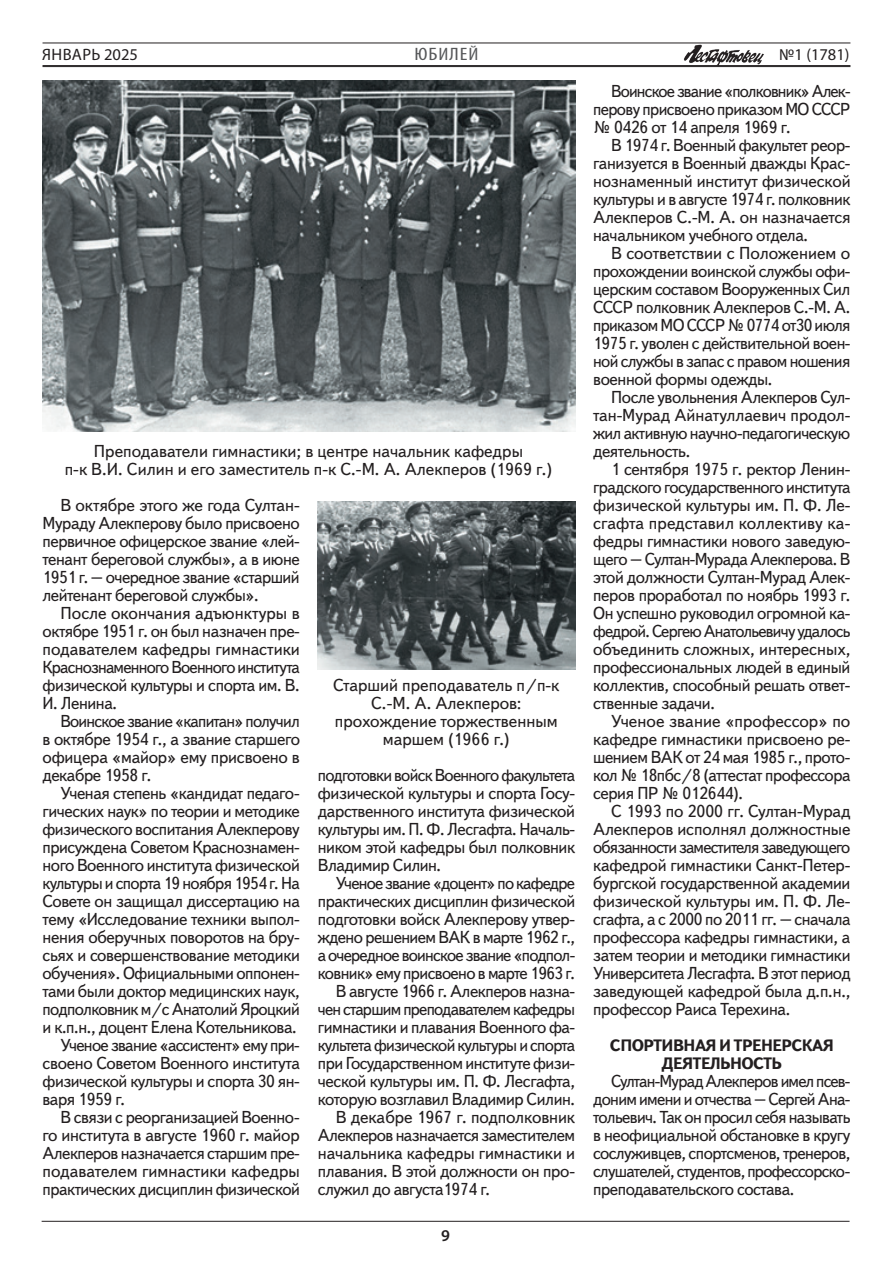
<style>
.page{position:relative;width:893px;height:1263px;background:#fff}
.page>*{position:absolute;margin:0;border:0;box-sizing:border-box;transform-origin:0 0}
.Рубрики{font:condensed 18px "Myriad Pro";letter-spacing:.045em;color:#57585a;scale:1.2 1}
.GREP-Текст{font:17.25px/18px "Text";letter-spacing:-.025em;color:#231f20;text-align:justify}
.GREP-Текст-2{font:17.25px/18px "Text";letter-spacing:-.025em;color:#231f20;text-align:justify;scale:.96 1}
.Автор{font:17.25px/18px "Text";color:#231f20;text-align:center}
.Малый_заголовок{font:700 16.5px/18px "Text";letter-spacing:-.04em;color:#231f20;text-align:center}
.t1{font:16.5px "Myriad Pro";letter-spacing:.02em;color:#231f20}
.t2{font:16.5px "Myriad Pro";color:#231f20}
.t3{font:600 16.5px "Myriad Pro";color:#231f20}
</style>
<div class="page">
<img style="left:683px;top:44px;width:81px;height:21px">
<hr style="left:43px;top:65px;width:807px;height:1px;background:#231f20">
<hr style="left:43px;top:66px;width:807px;height:1px;background:#231f20">
<hr style="left:43px;top:43px;width:807px;height:1px;background:#231f20">
<hr style="left:42px;top:1221px;width:807px;height:1px;background:#231f20">
<img style="left:318px;top:502px;width:257px;height:168px">
<img style="left:43px;top:80px;width:532px;height:352px">
<p class="Рубрики" style="left:414px;top:43px;width:55px">ЮБИЛЕЙ</p>
<p class="t1" style="left:42px;top:44px;width:97px">ЯНВАРЬ 2025</p>
<p class="t2" style="left:779px;top:44px;width:72px">№1 (1781)</p>
<p class="Автор" style="left:94px;top:443px;width:431px">Преподаватели гимнастики; в центре начальник кафедры</p>
<p class="Автор" style="left:65px;top:461px;width:489px">п-к В.И. Силин и его заместитель п-к С.-М. А. Алекперов (1969 г.)</p>
<p class="GREP-Текст" style="left:43px;top:497px;width:259px;text-indent:18px">В октябре этого же года Султан-Мураду Алекперову было присвоено первичное офицерское звание «лей&shy;тенант береговой службы», а в июне 1951 г. – очередное звание «старший лейтенант береговой службы».</p>
<p class="GREP-Текст" style="left:43px;top:605px;width:259px;text-indent:18px">После окончания адъюнктуры в октябре 1951 г. он был назначен пре&shy;подавателем кафедры гимнастики Краснознаменного Военного института физической культуры и спорта им. В.<br>И. Ленина.</p>
<p class="GREP-Текст-2" style="left:43px;top:713px;width:270px;text-indent:18px">Воинское звание «капитан» получил в октябре 1954 г., а звание старшего офицера «майор» ему присвоено в декабре 1958 г.</p>
<p class="GREP-Текст" style="left:43px;top:785px;width:259px;text-indent:18px">Ученая степень «кандидат педаго&shy;гических наук» по теории и методике физического воспитания Алекперову присуждена Советом Краснознамен&shy;ного Военного института физической культуры и спорта 19 ноября 1954 г. На Совете он защищал диссертацию на тему «Исследование техники выпол&shy;нения оберучных поворотов на бру&shy;сьях и совершенствование методики обучения». Официальными оппонен&shy;тами были доктор медицинских наук, подполковник м/с Анатолий Яроцкий и к.п.н., доцент Елена Котельникова.</p>
<p class="GREP-Текст" style="left:43px;top:1037px;width:259px;text-indent:18px">Ученое звание «ассистент» ему при&shy;своено Советом Военного института физической культуры и спорта 30 ян&shy;варя 1959 г.</p>
<p class="GREP-Текст" style="left:43px;top:1109px;width:259px;text-indent:18px">В связи с реорганизацией Военно&shy;го института в августе 1960 г. майор Алекперов назначается старшим пре&shy;подавателем гимнастики кафедры практических дисциплин физической</p>
<p class="Автор" style="left:333px;top:677px;width:228px">Старший преподаватель п/п-к<br>С.-М. А. Алекперов:</p>
<p class="Автор" style="left:335px;top:713px;width:224px">прохождение торжественным маршем (1966 г.)</p>
<p class="GREP-Текст" style="left:318px;top:767px;width:259px">подготовки войск Военного факультета физической культуры и спорта Госу&shy;дарственного института физической культуры им. П. Ф. Лесгафта. Началь&shy;ником этой кафедры был полковник Владимир Силин.</p>
<p class="GREP-Текст-2" style="left:318px;top:875px;width:270px;text-indent:18px">Ученое звание «доцент» по кафедре практических дисциплин физической подготовки войск Алекперову утвер&shy;ждено решением ВАК в марте 1962 г., а очередное воинское звание «подпол&shy;ковник» ему присвоено в марте 1963 г.</p>
<p class="GREP-Текст" style="left:318px;top:983px;width:259px;text-indent:18px">В августе 1966 г. Алекперов назна&shy;чен старшим преподавателем кафедры гимнастики и плавания Военного фа&shy;культета физической культуры и спорта при Государственном институте физи&shy;ческой культуры им. П. Ф. Лесгафта, которую возглавил Владимир Силин.</p>
<p class="GREP-Текст" style="left:318px;top:1109px;width:259px;text-indent:18px">В декабре 1967 г. подполковник Алекперов назначается заместителем начальника кафедры гимнастики и плавания. В этой должности он про&shy;служил до августа1974 г.</p>
<p class="t3" style="left:441px;top:1225px;width:10px">9</p>
<p class="GREP-Текст-2" style="left:593px;top:83px;width:270px;text-indent:18px">Воинское звание «полковник» Алек&shy;перову присвоено приказом МО СССР № 0426 от 14 апреля 1969 г.</p>
<p class="GREP-Текст" style="left:593px;top:137px;width:259px;text-indent:18px">В 1974 г. Военный факультет реор&shy;ганизуется в Военный дважды Крас&shy;нознаменный институт физической культуры и в августе 1974 г. полковник Алекперов С.-М. А. он назначается начальником учебного отдела.</p>
<p class="GREP-Текст" style="left:593px;top:245px;width:259px;text-indent:18px">В соответствии с Положением о прохождении воинской службы офи&shy;церским составом Вооруженных Сил СССР полковник Алекперов С.-М. А. приказом МО СССР № 0774 от30 июля 1975 г. уволен с действительной воен&shy;ной службы в запас с правом ношения военной формы одежды.</p>
<p class="GREP-Текст" style="left:593px;top:389px;width:259px;text-indent:18px">После увольнения Алекперов Сул&shy;тан-Мурад Айнатуллаевич продол&shy;жил активную научно-педагогическую деятельность.</p>
<p class="GREP-Текст" style="left:593px;top:461px;width:259px;text-indent:18px">1 сентября 1975 г. ректор Ленин&shy;градского государственного института физической культуры им. П. Ф. Ле&shy;сгафта представил коллективу ка&shy;федры гимнастики нового заведую&shy;щего – Султан-Мурада Алекперова. В этой должности Султан-Мурад Алек&shy;перов проработал по ноябрь 1993 г.<br>Он успешно руководил огромной ка&shy;федрой. Сергею Анатольевичу удалось объединить сложных, интересных, профессиональных людей в единый коллектив, способный решать ответ&shy;ственные задачи.</p>
<p class="GREP-Текст" style="left:593px;top:713px;width:259px;text-indent:18px">Ученое звание «профессор» по кафедре гимнастики присвоено ре&shy;шением ВАК от 24 мая 1985 г., прото&shy;кол № 18пбс/8 (аттестат профессора серия ПР № 012644).</p>
<p class="GREP-Текст" style="left:593px;top:803px;width:259px;text-indent:18px">С 1993 по 2000 гг. Султан-Мурад Алекперов исполнял должностные обязанности заместителя заведующего кафедрой гимнастики Санкт-Петер&shy;бургской государственной академии физической культуры им. П. Ф. Ле&shy;сгафта, а с 2000 по 2011 гг. – сначала профессора кафедры гимнастики, а затем теории и методики гимнастики Университета Лесгафта. В этот период заведующей кафедрой была д.п.н., профессор Раиса Терехина.</p>
<p class="Малый_заголовок" style="left:610px;top:1037px;width:225px">СПОРТИВНАЯ И ТРЕНЕРСКАЯ<br>ДЕЯТЕЛЬНОСТЬ</p>
<p class="GREP-Текст-2" style="left:593px;top:1073px;width:270px;text-indent:18px">Султан-Мурад Алекперов имел псев&shy;доним имени и отчества – Сергей Ана&shy;тольевич. Так он просил себя называть в неофициальной обстановке в кругу сослуживцев, спортсменов, тренеров, слушателей, студентов, профессорско&shy;преподавательского состава.</p>
</div>
